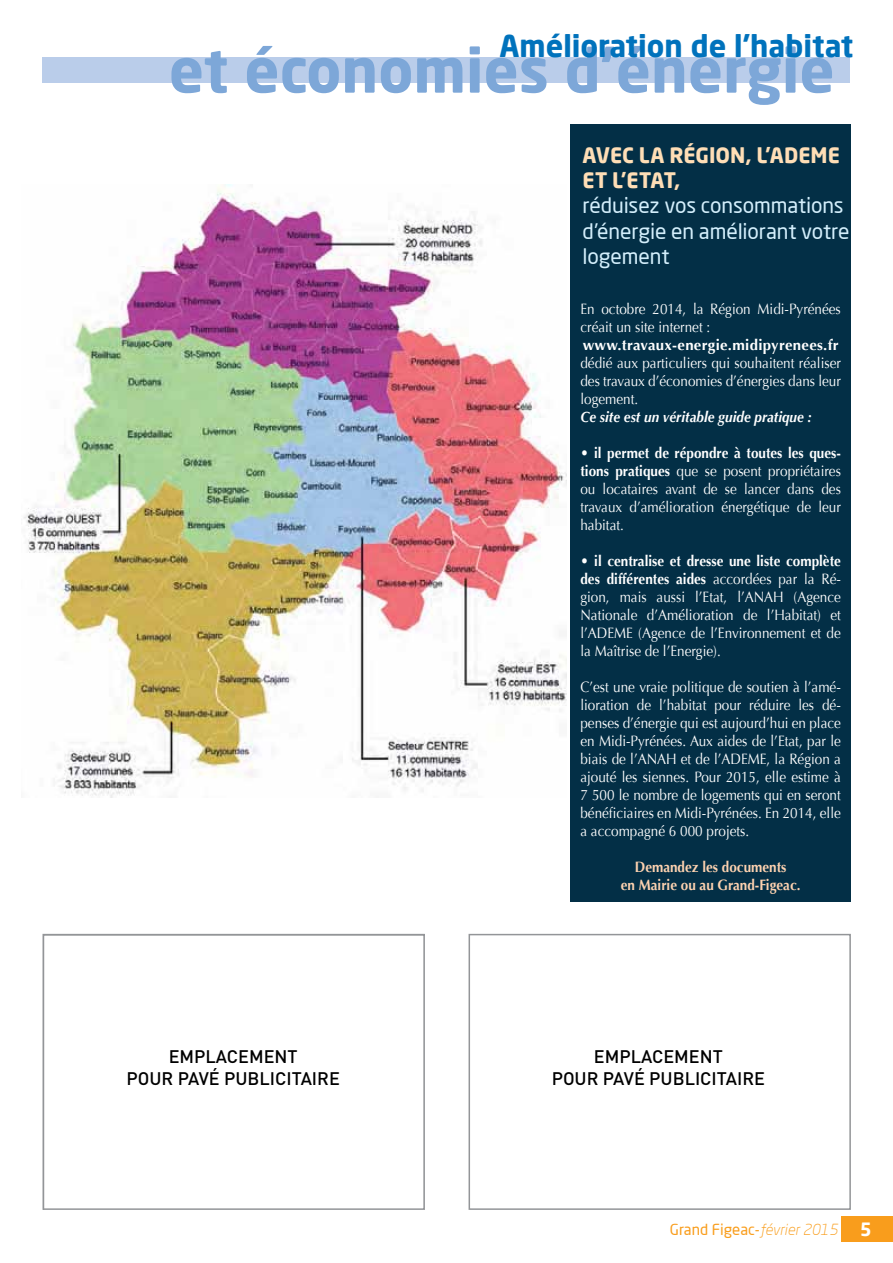
<style>
.page{position:relative;width:893px;height:1263px;background:#fff}
.page>*{position:absolute;margin:0;border:0;box-sizing:border-box;transform-origin:0 0}
.t1{font:700 60px "Neo Sans Pro";color:#7da7d8}
.t2{font:700 30px "Neo Sans Pro";color:#0072bc}
.t3{font:21px/25.3px "Neo Sans Pro";letter-spacing:-.005em;color:#d4effc}
.t4{font:700 21px/25.3px "Neo Sans Pro";color:#ffdeb6}
.t5{font:500 18px/21.6px "DIN";color:#000;text-align:center}
.t6{font:15px/18px "Optima";color:#fff;text-align:justify;scale:.9 1}
.t7{font:700 15px/18px "Optima";color:#fdd2b0;text-align:center;scale:.9 1}
.t8{font:700 15px "Optima";letter-spacing:.02em;color:#fff}
.t9{font:italic 700 15px "Optima";color:#fff;scale:.9 1}
.t10{font:15px "Neo Sans Pro";color:#f99d1c}
.s1{font-weight:700}
.s2{font-weight:300;font-style:italic}
.s3{font-weight:700;font-size:18px;color:#fff}
</style>
<div class="page">
<div style="left:570px;top:124px;width:280px;height:777px;background:#032f46"></div>
<div style="left:43px;top:57px;width:807px;height:26px;background:#bacdea"></div>
<div style="left:842px;top:1216px;width:51px;height:26px;background:#f99d1c"></div>
<img style="left:23px;top:185px;width:544px;height:613px">
<div style="left:43px;top:934px;width:382px;height:276px;border:2px solid #939598"></div>
<div style="left:469px;top:934px;width:382px;height:276px;background:#fff;border:2px solid #939598"></div>
<h2 class="t2" style="left:499px;top:27px;width:356px">Amélioration de l’habitat</h2>
<h1 class="t1" style="left:169px;top:32px;width:667px">et économies d’énergie</h1>
<h3 class="t4" style="left:583px;top:142px;width:256px">Avec la Région, l’ADEME et l’Etat</h3>
<h3 class="t4" style="left:675px;top:167px;width:7px">,</h3>
<h3 class="t3" style="left:583px;top:193px;width:269px">réduisez vos consommations d’énergie en améliorant votre logement</h3>
<p class="t6" style="left:580px;top:300px;width:291px">En octobre 2014, la Région Midi-Pyrénées créait un site internet :</p>
<p class="t8" style="left:583px;top:336px;width:257px">www.travaux-energie.midipyrenees.fr</p>
<p class="t6" style="left:580px;top:354px;width:291px">dédié aux particuliers qui souhaitent réaliser des travaux d’économies d’énergies dans leur logement.</p>
<p class="t9" style="left:580px;top:408px;width:259px">Ce site est un véritable guide pratique :</p>
<p class="t6" style="left:580px;top:444px;width:291px">• <span class="s1">il permet de répondre à toutes les ques&shy;tions pratiques</span> que se posent propriétaires ou locataires avant de se lancer dans des travaux d’amélioration énergétique de leur habitat.</p>
<p class="t6" style="left:580px;top:552px;width:291px">• <span class="s1">il centralise et dresse une liste complète des différentes aides</span> accordées par la Ré&shy;gion, mais aussi l’Etat, l’ANAH (Agence Nationale d’Amélioration de l’Habitat) et l’ADEME (Agence de l’Environnement et de la Maîtrise de l’Energie).</p>
<p class="t6" style="left:580px;top:678px;width:291px">C’est une vraie politique de soutien à l’amé&shy;lioration de l’habitat pour réduire les dé&shy;penses d’énergie qui est aujourd’hui en place en Midi-Pyrénées. Aux aides de l’Etat, par le biais de l’ANAH et de l’ADEME, la Région a ajouté les siennes. Pour 2015, elle estime à 7 500 le nombre de logements qui en seront bénéficiaires en Midi-Pyrénées. En 2014, elle a accompagné 6 000 projets.</p>
<p class="t7" style="left:621px;top:858px;width:201px">Demandez les documents<br>en Mairie ou au Grand-Figeac.</p>
<p class="t5" style="left:126px;top:1045px;width:215px">EMPLACEMENT<br>POUR PAVÉ PUBLICITAIRE</p>
<p class="t5" style="left:552px;top:1045px;width:215px">EMPLACEMENT<br>POUR PAVÉ PUBLICITAIRE</p>
<p class="t10" style="left:670px;top:1220px;width:203px">Grand Figeac-<span class="s2">février 2015</span> <span class="s3">5</span></p>
</div>
